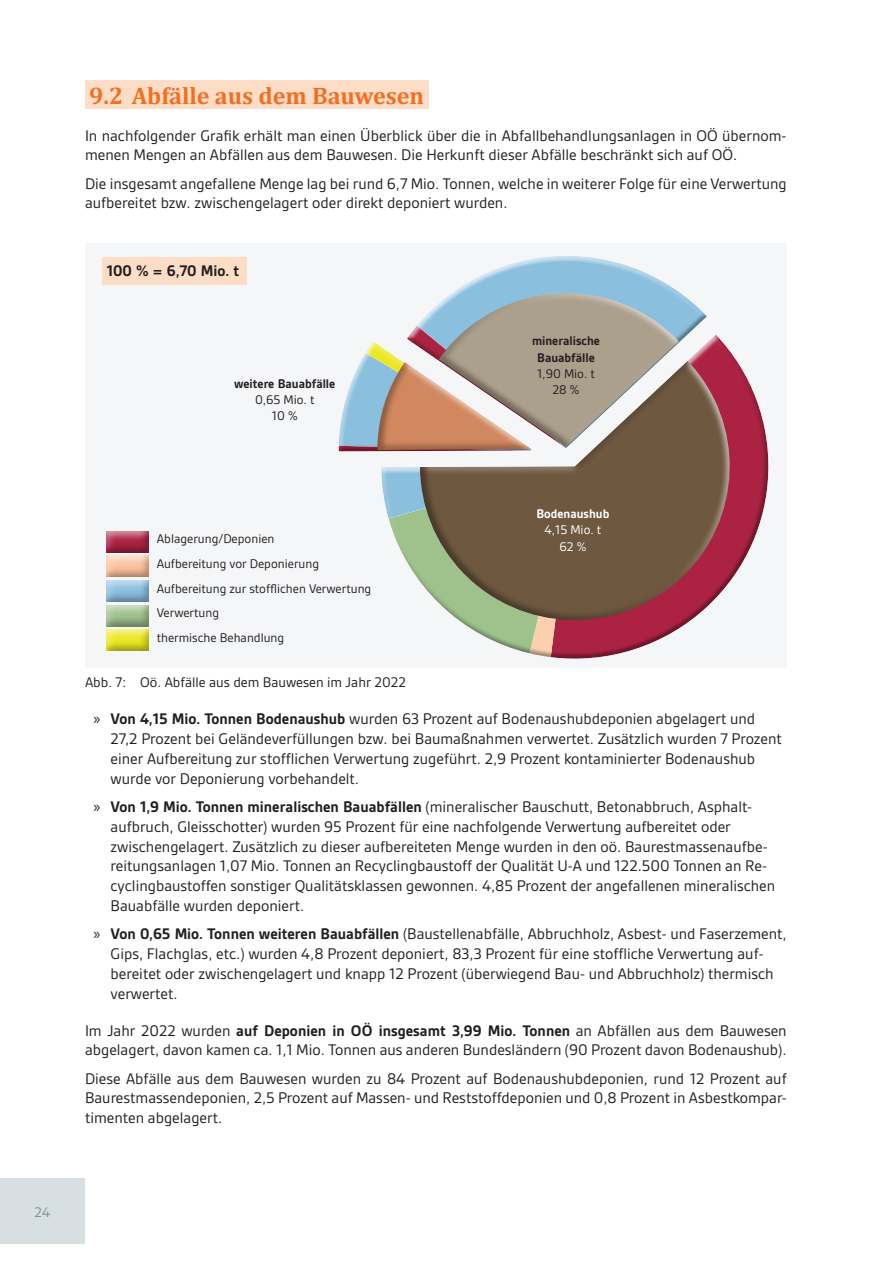
<style>
.page{position:relative;width:893px;height:1263px;background:#fff}
.page>*{position:absolute;margin:0;border:0;box-sizing:border-box;transform-origin:0 0}
.t1{font:700 24px "Cambria";color:#f36e21}
.t2{font:16.5px/19.8px "Gesta";color:#231f20}
.t3{font:700 16.5px "Gesta";color:#231f20}
.t4{font:15px "Gesta";color:#231f20}
.t5{font:15px "Gesta";color:#7d909a}
.t6{font:13.5px/24.8px "Gesta";color:#231f20;text-align:center}
.t7{font:700 13.5px/16.2px "Gesta";color:#231f20;text-align:center}
.t8{font:13.5px/16.2px "Gesta";color:#fff;text-align:center}
.t9{font:700 13.5px "Gesta";color:#fff}
.s1{font-family:"Myriad Pro"}
.s2{font-weight:700}
</style>
<div class="page">
<div style="left:0;top:1179px;width:85px;height:65px;background:#d8dfe3"></div>
<div style="left:85px;top:81px;width:343px;height:28px;background:#fdddc6"></div>
<div style="left:85px;top:244px;width:702px;height:424px;background:#f4f6f7"></div>
<div style="left:389px;top:339px;width:380px;height:320px;background:#231f20;opacity:.4"></div>
<svg style="left:691px;top:358px;width:39px;height:242px;background:#91474b"></svg>
<svg style="left:417px;top:451px;width:274px;height:171px;background:#7e6b55"></svg>
<div style="left:336px;top:353px;width:196px;height:100px;background:#231f20;opacity:.4"></div>
<div style="left:405px;top:254px;width:303px;height:120px;background:#fff;opacity:.75"></div>
<div style="left:405px;top:311px;width:303px;height:140px;background:#231f20;opacity:.4"></div>
<svg style="left:339px;top:291px;width:341px;height:160px"></svg>
<div style="left:102px;top:257px;width:145px;height:27px;background:#fdddc6"></div>
<div style="left:104px;top:528px;width:46px;height:26px;background:#231f20;opacity:.4"></div>
<div style="left:104px;top:553px;width:46px;height:25px;background:#231f20;opacity:.4"></div>
<div style="left:104px;top:578px;width:46px;height:25px;background:#231f20;opacity:.4"></div>
<div style="left:104px;top:602px;width:46px;height:26px;background:#231f20;opacity:.4"></div>
<div style="left:104px;top:627px;width:46px;height:25px;background:#231f20;opacity:.4"></div>
<h1 class="t1" style="left:89px;top:79px;width:336px">9.2 Abfälle aus dem Bauwesen</h1>
<p class="t2" style="left:85px;top:125px;width:703px">In nachfolgender Grafik erhält man einen Überblick über die in Abfallbehandlungsanlagen in OÖ übernom&shy;menen Mengen an Abfällen aus dem Bauwesen. Die Herkunft dieser Abfälle beschränkt sich auf OÖ.</p>
<p class="t2" style="left:85px;top:173px;width:703px">Die insgesamt angefallene Menge lag bei rund 6,7 Mio. Tonnen, welche in weiterer Folge für eine Verwertung aufbereitet bzw. zwischengelagert oder direkt deponiert wurden.</p>
<p class="t3" style="left:107px;top:261px;width:134px">100 % = 6,70 Mio. t</p>
<p class="t7" style="left:234px;top:375px;width:103px">weitere Bauabfälle</p>
<p class="t6" style="left:255px;top:392px;width:61px;line-height:16.2px">0,65 Mio. t<br>10 %</p>
<p class="t7" style="left:532px;top:333px;width:69px">mineralische<br>Bauabfälle</p>
<p class="t6" style="left:537px;top:365px;width:59px;line-height:16.2px">1,90 Mio. t<br>28 %</p>
<p class="t5" style="left:35px;top:1203px;width:17px">24</p>
<p class="t6" style="left:157px;top:526px;width:216px;text-align:left">Ablagerung/Deponien<br>Aufbereitung vor Deponierung<br>Aufbereitung zur stofflichen Verwertung<br>Verwertung<br>thermische Behandlung</p>
<p class="t9" style="left:536px;top:506px;width:74px">Bodenaushub</p>
<p class="t8" style="left:544px;top:522px;width:58px">4,15 Mio. t<br>62 %</p>
<p class="t4" style="left:85px;top:674px;width:323px">Abb. 7: Oö. Abfälle aus dem Bauwesen im Jahr 2022</p>
<p class="t2" style="left:111px;top:709px;width:673px;text-indent:-17px"><span class="s1">»</span> <span class="s2">Von 4,15 Mio. Tonnen Bodenaushub</span> wurden 63 Prozent auf Bodenaushubdeponien abgelagert und 27,2 Prozent bei Geländeverfüllungen bzw. bei Baumaßnahmen verwertet. Zusätzlich wurden 7 Prozent einer Aufbereitung zur stofflichen Verwertung zugeführt. 2,9 Prozent kontaminierter Bodenaushub wurde vor Deponierung vorbehandelt.</p>
<p class="t2" style="left:111px;top:797px;width:666px;text-indent:-17px"><span class="s1">»</span> <span class="s2">Von 1,9 Mio. Tonnen mineralischen Bauabfällen</span> (mineralischer Bauschutt, Betonabbruch, Asphalt&shy;aufbruch, Gleisschotter) wurden 95 Prozent für eine nachfolgende Verwertung aufbereitet oder zwischengelagert. Zusätzlich zu dieser aufbereiteten Menge wurden in den oö. Baurestmassenaufbe&shy;reitungsanlagen 1,07 Mio. Tonnen an Recyclingbaustoff der Qualität U-A und 122.500 Tonnen an Re&shy;cyclingbaustoffen sonstiger Qualitätsklassen gewonnen. 4,85 Prozent der angefallenen mineralischen Bauabfälle wurden deponiert.</p>
<p class="t2" style="left:111px;top:924px;width:678px;text-indent:-17px"><span class="s1">»</span> <span class="s2">Von 0,65 Mio. Tonnen weiteren Bauabfällen</span> (Baustellenabfälle, Abbruchholz, Asbest- und Faserzement, Gips, Flachglas, etc.) wurden 4,8 Prozent deponiert, 83,3 Prozent für eine stoffliche Verwertung auf&shy;bereitet oder zwischengelagert und knapp 12 Prozent (überwiegend Bau- und Abbruchholz) thermisch verwertet.</p>
<p class="t2" style="left:85px;top:1020px;width:703px">Im Jahr 2022 wurden <span class="s2">auf Deponien in OÖ insgesamt 3,99 Mio. Tonnen</span> an Abfällen aus dem Bauwesen abgelagert, davon kamen ca. 1,1 Mio. Tonnen aus anderen Bundesländern (90 Prozent davon Bodenaushub).</p>
<p class="t2" style="left:85px;top:1068px;width:703px;text-align:justify">Diese Abfälle aus dem Bauwesen wurden zu 84 Prozent auf Bodenaushubdeponien, rund 12 Prozent auf Baurestmassendeponien, 2,5 Prozent auf Massen- und Reststoffdeponien und 0,8 Prozent in Asbestkompar&shy;timenten abgelagert.</p>
</div>
